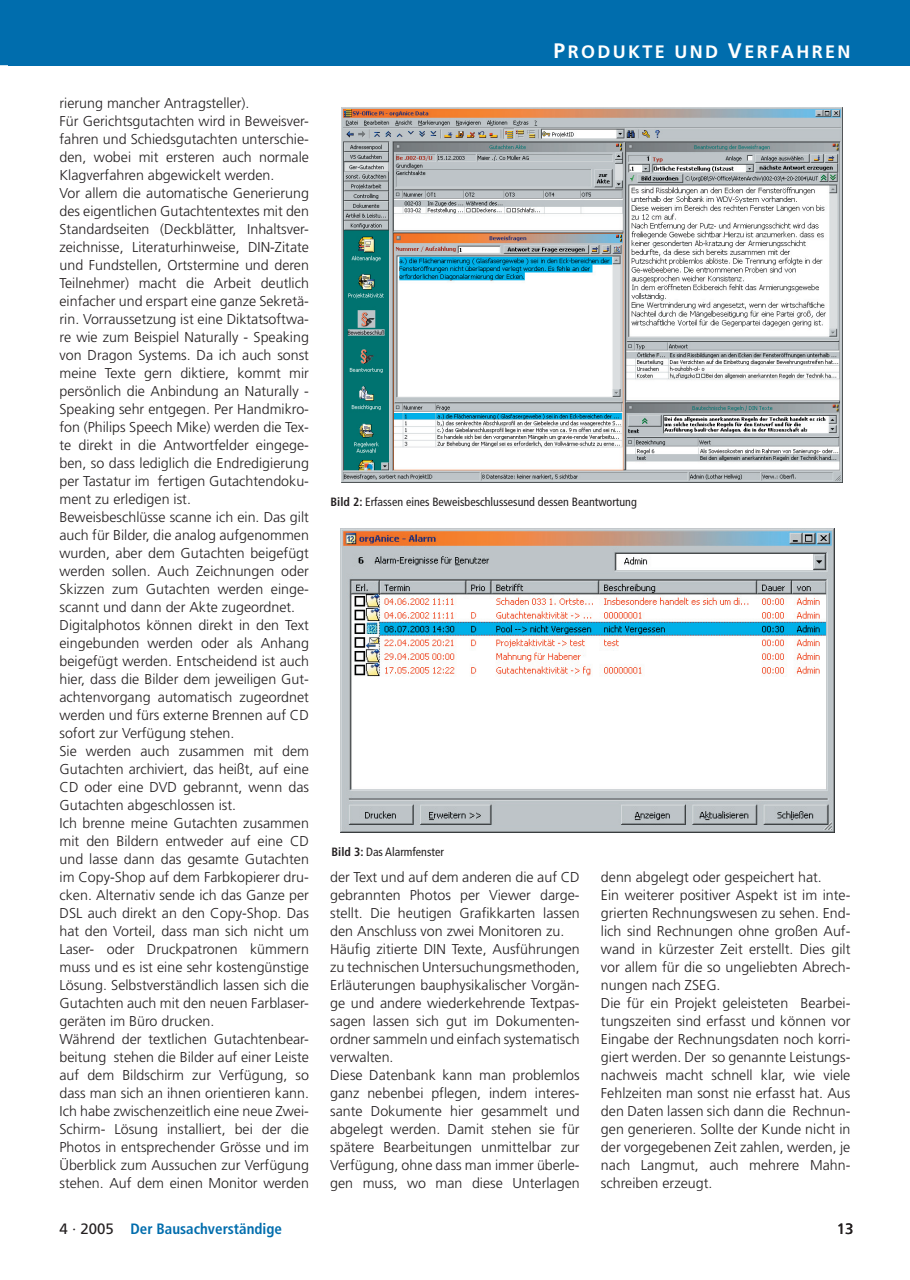
<style>
.page{position:relative;width:910px;height:1280px;background:#fff}
.page>*{position:absolute;margin:0;border:0;box-sizing:border-box;transform-origin:0 0}
.t1{font:300 18.15px "Frutiger";letter-spacing:-.03em;color:#000}
.t2{font:700 18px "Frutiger LT Std";letter-spacing:.13em;color:#fff}
.t3{font:700 condensed 15px "Frutiger LT Std";color:#006dad}
.t4{font:15px "Frutiger LT Std";color:#231f20}
.t5{font:300 14.25px/18px "Frutiger LT Std";color:#231f20}
.t6{font:condensed 12px "Frutiger LT Std";color:#231f20}
.s1{font-size:21px}
.s2{font-weight:700}
.s3{font-weight:400;font-stretch:normal;color:#231f20}
</style>
<div class="page">
<div style="left:9px;top:0;width:901px;height:65px;background:#006dad"></div>
<img style="left:341px;top:107px;width:501px;height:376px">
<img style="left:341px;top:528px;width:493px;height:305px">
<p class="t5" style="left:60px;top:95px;width:251px">rierung mancher Antragsteller).<br>Für Gerichtsgutachten wird in Beweisver&shy;fahren und Schiedsgutachten unterschie&shy;den, wobei mit ersteren auch normale Klagverfahren abgewickelt werden.<br>Vor allem die automatische Generierung des eigentlichen Gutachtentextes mit den Standardseiten (Deckblätter, Inhaltsver&shy;zeichnisse, Literaturhinweise, DIN-Zitate und Fundstellen, Ortstermine und deren Teilnehmer) macht die Arbeit deutlich einfacher und erspart eine ganze Sekretä&shy;rin. Vorraussetzung ist eine Diktatsoftwa&shy;re wie zum Beispiel Naturally - Speaking von Dragon Systems. Da ich auch sonst meine Texte gern diktiere, kommt mir persönlich die Anbindung an Naturally - Speaking sehr entgegen. Per Handmikro&shy;fon (Philips Speech Mike) werden die Tex&shy;te direkt in die Antwortfelder eingege&shy;ben, so dass lediglich die Endredigierung per Tastatur im fertigen Gutachtendoku&shy;ment zu erledigen ist.<br>Beweisbeschlüsse scanne ich ein. Das gilt auch für Bilder, die analog aufgenommen wurden, aber dem Gutachten beigefügt werden sollen. Auch Zeichnungen oder Skizzen zum Gutachten werden einge&shy;scannt und dann der Akte zugeordnet.<br>Digitalphotos können direkt in den Text eingebunden werden oder als Anhang beigefügt werden. Entscheidend ist auch hier, dass die Bilder dem jeweiligen Gut&shy;achtenvorgang automatisch zugeordnet werden und fürs externe Brennen auf CD sofort zur Verfügung stehen.<br>Sie werden auch zusammen mit dem Gutachten archiviert, das heißt, auf eine CD oder eine DVD gebrannt, wenn das Gutachten abgeschlossen ist.<br>Ich brenne meine Gutachten zusammen mit den Bildern entweder auf eine CD und lasse dann das gesamte Gutachten im Copy-Shop auf dem Farbkopierer dru&shy;cken. Alternativ sende ich das Ganze per DSL auch direkt an den Copy-Shop. Das hat den Vorteil, dass man sich nicht um Laser- oder Druckpatronen kümmern muss und es ist eine sehr kostengünstige Lösung. Selbstverständlich lassen sich die Gutachten auch mit den neuen Farblaser&shy;geräten im Büro drucken.<br>Während der textlichen Gutachtenbear&shy;beitung stehen die Bilder auf einer Leiste auf dem Bildschirm zur Verfügung, so dass man sich an ihnen orientieren kann.<br>Ich habe zwischenzeitlich eine neue Zwei-Schirm- Lösung installiert, bei der die Photos in entsprechender Grösse und im Überblick zum Aussuchen zur Verfügung stehen. Auf dem einen Monitor werden</p>
<p class="t1" style="left:44px;top:535px;width:269px">stehen vorstrukturierte Vorlagen zur</p>
<p class="t2" style="left:553px;top:41px;width:299px"><span class="s1">P</span>RODUKTE UND <span class="s1">V</span>ERFAHREN</p>
<p class="t6" style="left:331px;top:495px;width:308px"><span class="s2">Bild 2:</span> Erfassen eines Beweisbeschlussesund dessen Beantwortung</p>
<p class="t6" style="left:332px;top:845px;width:114px"><span class="s2">Bild 3:</span> Das Alarmfenster</p>
<p class="t5" style="left:330px;top:869px;width:251px">der Text und auf dem anderen die auf CD gebrannten Photos per Viewer darge&shy;stellt. Die heutigen Grafikkarten lassen den Anschluss von zwei Monitoren zu.<br>Häufig zitierte DIN Texte, Ausführungen zu technischen Untersuchungsmethoden, Erläuterungen bauphysikalischer Vorgän&shy;ge und andere wiederkehrende Textpas&shy;sagen lassen sich gut im Dokumenten&shy;ordner sammeln und einfach systematisch verwalten.<br>Diese Datenbank kann man problemlos ganz nebenbei pflegen, indem interes&shy;sante Dokumente hier gesammelt und abgelegt werden. Damit stehen sie für spätere Bearbeitungen unmittelbar zur Verfügung, ohne dass man immer überle&shy;gen muss, wo man diese Unterlagen</p>
<p class="t5" style="left:601px;top:869px;width:251px">denn abgelegt oder gespeichert hat.<br>Ein weiterer positiver Aspekt ist im inte&shy;grierten Rechnungswesen zu sehen. End&shy;lich sind Rechnungen ohne großen Auf&shy;wand in kürzester Zeit erstellt. Dies gilt vor allem für die so ungeliebten Abrech&shy;nungen nach ZSEG.<br>Die für ein Projekt geleisteten Bearbei&shy;tungszeiten sind erfasst und können vor Eingabe der Rechnungsdaten noch korri&shy;giert werden. Der so genannte Leistungs&shy;nachweis macht schnell klar, wie viele Fehlzeiten man sonst nie erfasst hat. Aus den Daten lassen sich dann die Rechnun&shy;gen generieren. Sollte der Kunde nicht in der vorgegebenen Zeit zahlen, werden, je nach Langmut, auch mehrere Mahn&shy;schreiben erzeugt.</p>
<p class="t3" style="left:60px;top:1220px;width:224px"><span class="s3">4 · 2005</span> Der Bausachverständige</p>
<p class="t4" style="left:837px;top:1220px;width:18px">13</p>
</div>
